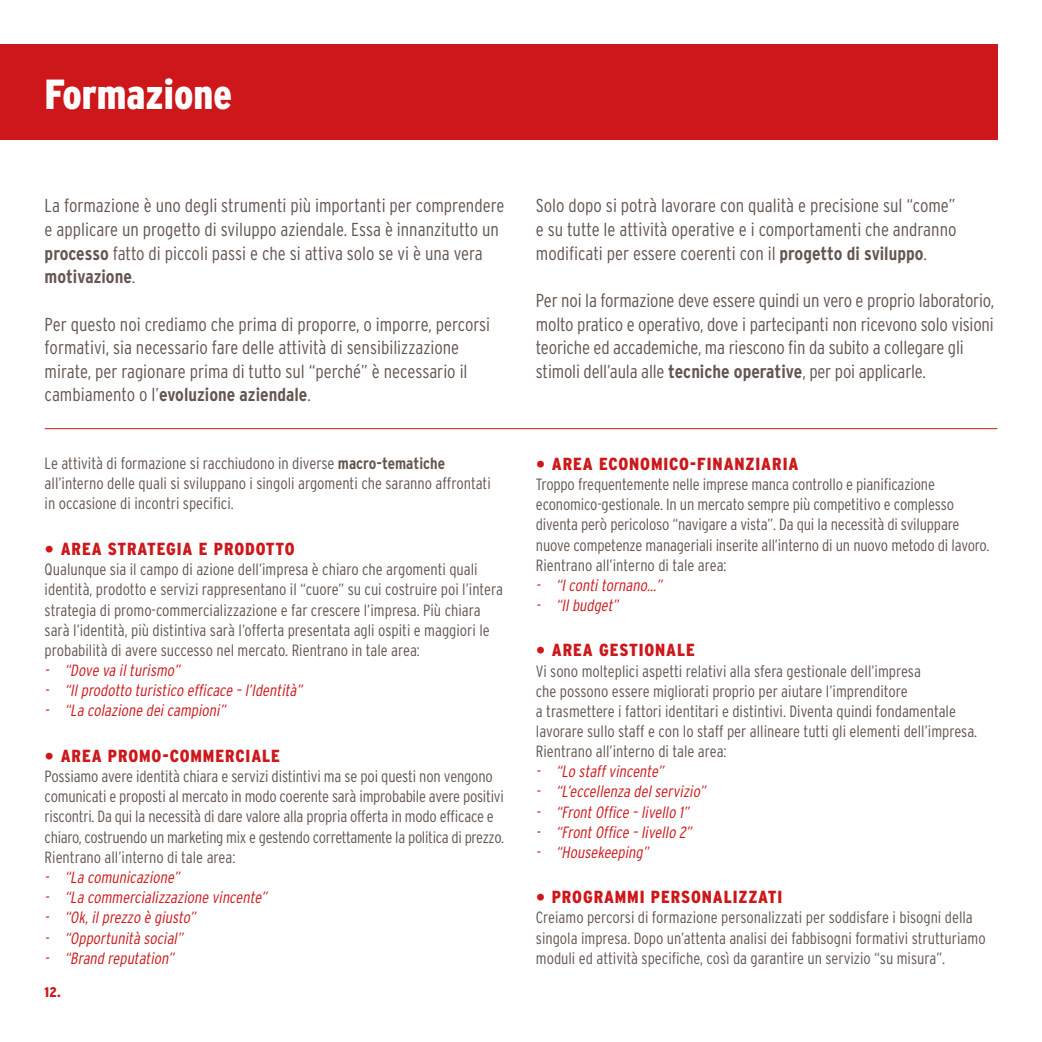
<style>
.page{position:relative;width:1042px;height:1042px;background:#fff}
.page>*{position:absolute;margin:0;border:0;box-sizing:border-box;transform-origin:0 0}
.t1{font:900 condensed 42px "Interstate";color:#fff}
.t2{font:300 condensed 18.72px/23.6px "Interstate";letter-spacing:-.005em;color:#645550}
.t3{font:900 condensed 17.5px "Interstate";letter-spacing:.05em;color:#cd171a}
.t4{font:300 condensed 16.28px/20.1px "Interstate";color:#645550}
.t5{font:italic 300 condensed 16.28px "Interstate";color:#cd171a}
.t6{font:900 condensed 14px "Interstate";color:#cd171a}
.s1{font-weight:700}
.s2{font-family:"Helvetica Neue LT Std";font-weight:700;font-stretch:normal;font-size:19.25px}
</style>
<div class="page">
<div style="left:0;top:44px;width:997px;height:96px;background:#cd171a"></div>
<hr style="left:45px;top:428px;width:952px;height:1px;background:#cd171a">
<h1 class="t1" style="left:45px;top:71px;width:189px">Formazione</h1>
<p class="t2" style="left:45px;top:194px;width:461px">La formazione è uno degli strumenti più importanti per comprendere e applicare un progetto di sviluppo aziendale. Essa è innanzitutto un <span class="s1">processo</span> fatto di piccoli passi e che si attiva solo se vi è una vera <span class="s1">motivazione</span>.</p>
<p class="t2" style="left:45px;top:312px;width:447px">Per questo noi crediamo che prima di proporre, o imporre, percorsi formativi, sia necessario fare delle attività di sensibilizzazione mirate, per ragionare prima di tutto sul “perché” è necessario il cambiamento o l’<span class="s1">evoluzione aziendale</span>.</p>
<p class="t4" style="left:45px;top:453px;width:448px">Le attività di formazione si racchiudono in diverse <span class="s1">macro-tematiche </span>all’interno delle quali si sviluppano i singoli argomenti che saranno affrontati in occasione di incontri specifici.</p>
<p class="t3" style="left:45px;top:539px;width:251px"><span class="s2">•</span> AREA STRATEGIA E PRODOTTO</p>
<p class="t4" style="left:45px;top:559px;width:460px">Qualunque sia il campo di azione dell’impresa è chiaro che argomenti quali identità, prodotto e servizi rappresentano il “cuore” su cui costruire poi l’intera strategia di promo-commercializzazione e far crescere l’impresa. Più chiara sarà l’identità, più distintiva sarà l’offerta presentata agli ospiti e maggiori le probabilità di avere successo nel mercato. Rientrano in tale area:</p>
<p class="t5" style="left:45px;top:661px;width:140px">- “Dove va ilturismo”</p>
<p class="t5" style="left:45px;top:681px;width:262px">- “Ilprodotto turistico efficace –l’Identità”</p>
<p class="t5" style="left:45px;top:701px;width:186px">- “La colazione deicampioni”</p>
<p class="t3" style="left:45px;top:746px;width:237px"><span class="s2">•</span> AREA PROMO-COMMERCIALE</p>
<p class="t4" style="left:45px;top:766px;width:461px">Possiamo avere identità chiara e servizi distintivi ma se poi questi non vengono comunicati e proposti al mercato in modo coerente sarà improbabile avere positivi riscontri. Da qui la necessità di dare valore alla propria offerta in modo efficace e chiaro, costruendo un marketing mix e gestendo correttamente la politica di prezzo.<br>Rientrano all’interno di tale area:</p>
<p class="t5" style="left:45px;top:868px;width:140px">- “La comunicazione”</p>
<p class="t5" style="left:45px;top:888px;width:227px">- “La commercializzazione vincente”</p>
<p class="t5" style="left:45px;top:908px;width:156px">- “Ok,ilprezzo è giusto”</p>
<p class="t5" style="left:45px;top:928px;width:143px">- “Opportunità social”</p>
<p class="t5" style="left:45px;top:949px;width:134px">- “Brand reputation”</p>
<p class="t6" style="left:45px;top:984px;width:18px">12.</p>
<p class="t2" style="left:536px;top:194px;width:422px;text-align:justify">Solo dopo si potrà lavorare con qualità e precisione sul “come” e su tutte le attività operative e i comportamenti che andranno modificati per essere coerenti con il <span class="s1">progetto di sviluppo</span>.</p>
<p class="t2" style="left:536px;top:288px;width:460px">Per noi la formazione deve essere quindi un vero e proprio laboratorio, molto pratico e operativo, dove i partecipanti non ricevono solo visioni teoriche ed accademiche, ma riescono fin da subito a collegare gli stimoli dell’aula alle <span class="s1">tecniche operative</span>, per poi applicarle.</p>
<p class="t3" style="left:536px;top:454px;width:264px"><span class="s2">•</span> AREA ECONOMICO-FINANZIARIA</p>
<p class="t4" style="left:536px;top:474px;width:455px">Troppo frequentemente nelle imprese manca controllo e pianificazione economico-gestionale. In un mercato sempre più competitivo e complesso diventa però pericoloso “navigare a vista”. Da qui la necessità di sviluppare nuove competenze manageriali inserite all’interno di un nuovo metodo di lavoro.<br>Rientrano all’interno di tale area:</p>
<p class="t5" style="left:536px;top:576px;width:131px">- “Icontitornano…”</p>
<p class="t5" style="left:536px;top:596px;width:87px">- “Ilbudget”</p>
<p class="t3" style="left:536px;top:640px;width:161px"><span class="s2">•</span> AREA GESTIONALE</p>
<p class="t4" style="left:536px;top:661px;width:443px">Vi sono molteplici aspetti relativi alla sfera gestionale dell’impresa<br>che possono essere migliorati proprio per aiutare l’imprenditore<br>a trasmettere i fattori identitari e distintivi. Diventa quindi fondamentale lavorare sullo staff e con lo staff per allineare tutti gli elementi dell’impresa.<br>Rientrano all’interno di tale area:</p>
<p class="t5" style="left:536px;top:762px;width:133px">- “Lo staffvincente”</p>
<p class="t5" style="left:536px;top:782px;width:174px">- “L’eccellenza delservizio”</p>
<p class="t5" style="left:536px;top:802px;width:158px">- “FrontOffice –livello 1”</p>
<p class="t5" style="left:536px;top:823px;width:160px">- “FrontOffice –livello 2”</p>
<p class="t5" style="left:536px;top:843px;width:117px">- “Housekeeping”</p>
<p class="t3" style="left:536px;top:887px;width:248px"><span class="s2">•</span> PROGRAMMI PERSONALIZZATI</p>
<p class="t4" style="left:536px;top:907px;width:451px">Creiamo percorsi di formazione personalizzati per soddisfare i bisogni della singola impresa. Dopo un’attenta analisi dei fabbisogni formativi strutturiamo moduli ed attività specifiche, così da garantire un servizio “su misura”.</p>
</div>
